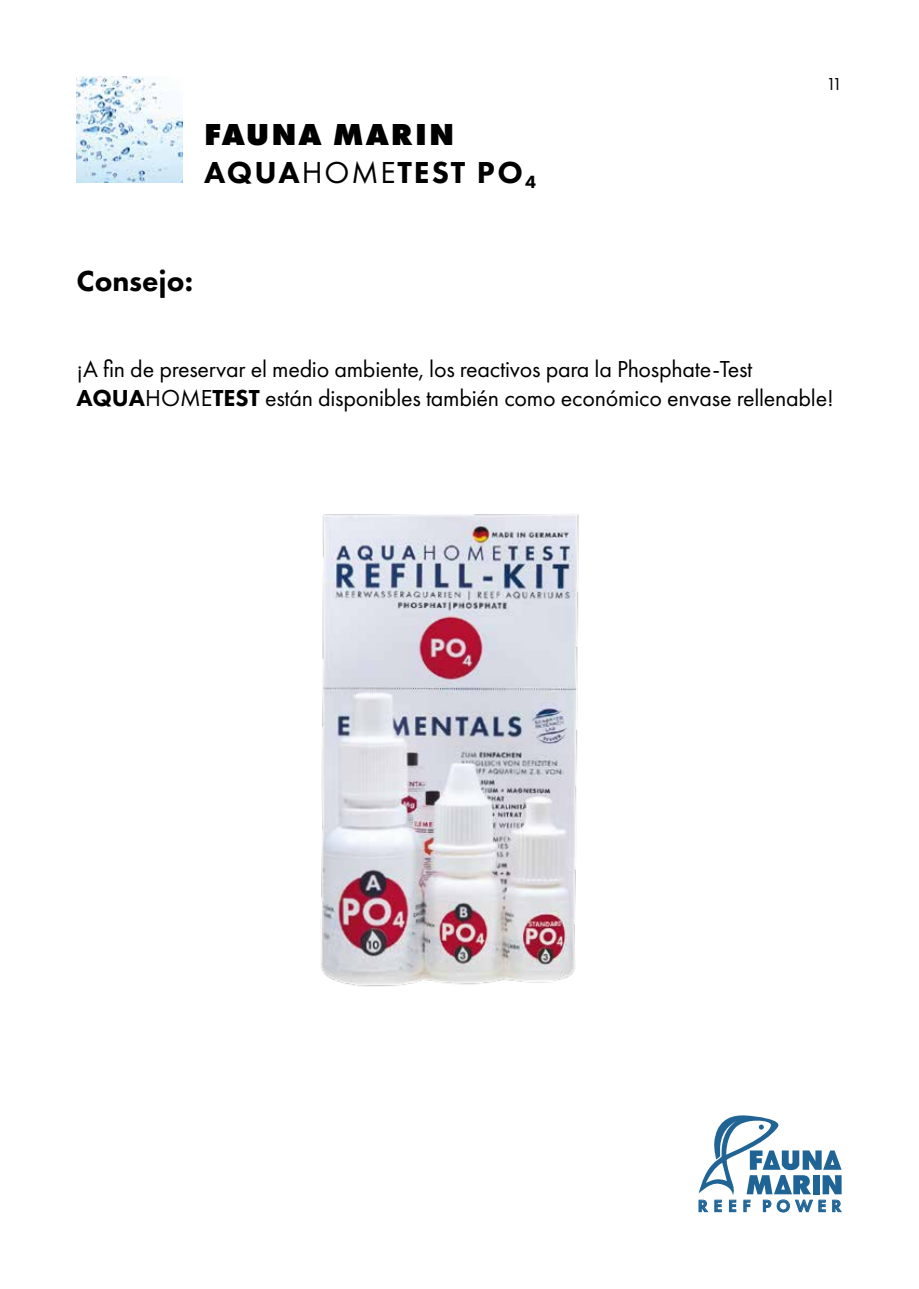
<style>
.page{position:relative;width:919px;height:1289px;background:#fff}
.page>*{position:absolute;margin:0;border:0;box-sizing:border-box;transform-origin:0 0}
.t1{font:800 31.5px/37.8px "Futura PT";letter-spacing:.06em;color:#000}
.t2{font:800 30px "Futura PT";color:#000}
.t3{font:24px/28.8px "Futura PT";letter-spacing:-.01em;color:#000}
.t4{font:18px "Futura PT";color:#000}
.t5{font:600 17.25px "Futura PT";letter-spacing:.31em;color:#206496}
.s1{font-style:inherit}
.s2{font-weight:400}
.s3{font-weight:800}
</style>
<div class="page">
<svg style="left:698px;top:1115px;width:143px;height:79px"></svg>
<img style="left:77px;top:77px;width:106px;height:106px">
<img style="left:321px;top:514px;width:258px;height:473px">
<h1 class="t1" style="left:204px;top:115px;width:333px">FAUNA MARIN<br><span class="s1">AQUA</span><span class="s2">HOME</span><span class="s1">TEST PO</span><sub>4</sub></h1>
<p class="t2" style="left:77px;top:262px;width:118px">Consejo:</p>
<p class="t4" style="left:825px;top:74px;width:18px">11</p>
<p class="t3" style="left:77px;top:355px;width:758px">¡A fin de preservar el medio ambiente, los reactivos para la Phosphate-Test<br><span class="s3">AQUA</span>HOME<span class="s3">TEST</span> están disponibles también como económico envase rellenable!</p>
<p class="t5" style="left:697px;top:1195px;width:145px">REEF POWER</p>
</div>
